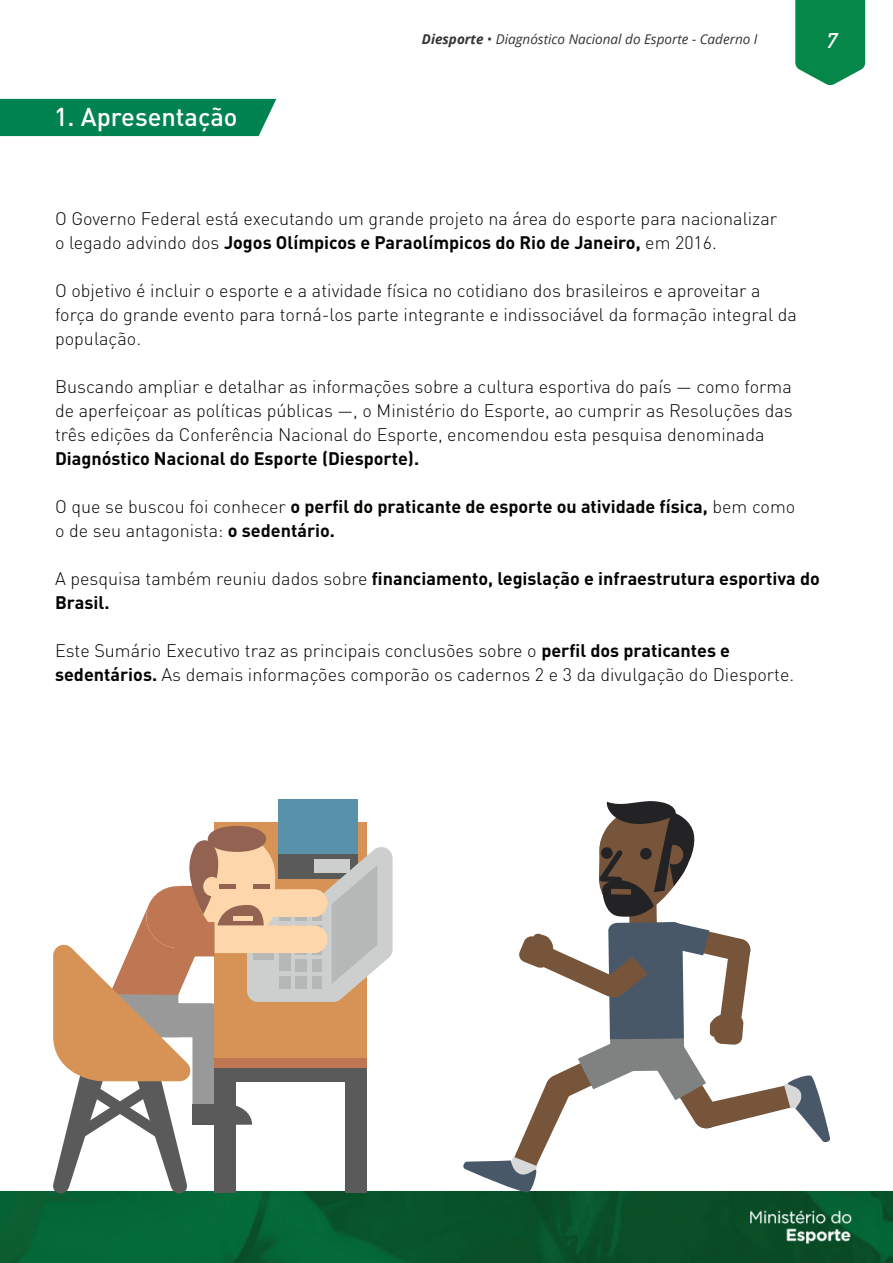
<style>
.page{position:relative;width:893px;height:1263px;background:#fff}
.page>*{position:absolute;margin:0;border:0;box-sizing:border-box;transform-origin:0 0}
.t1{font:500 25.5px "DIN Pro";color:#fff}
.t2{font:italic 500 21px "DIN Pro";color:#fff}
.t3{font:300 18px/24px "DIN Pro";color:#040503}
.t4{font:700 18px/24px "DIN Pro";color:#040503}
.t5{font:700 18px/24px "DIN Pro";color:#060604}
.t6{font:italic 13.5px "Open Sans";color:#333434}
.s1{font-weight:700}
.s2{font-style:normal}
.s3{font-weight:300}
</style>
<div class="page">
<svg style="left:795px;top:0;width:70px;height:85px;background:#1d935b"></svg>
<img style="left:0;top:1191px;width:893px;height:72px">
<div style="left:0;top:99px;width:276px;height:37px;background:#008251"></div>
<div style="left:345px;top:1062px;width:22px;height:131px;background:#5a5a5a"></div>
<div style="left:214px;top:1066px;width:152px;height:16px;background:#5a5a5a"></div>
<div style="left:214px;top:822px;width:153px;height:245px;background:#d69355"></div>
<div style="left:214px;top:1058px;width:153px;height:9px;background:#be7752"></div>
<div style="left:278px;top:799px;width:79px;height:80px;background:#5891aa"></div>
<div style="left:278px;top:854px;width:79px;height:25px;background:#5a5a5a"></div>
<div style="left:315px;top:860px;width:35px;height:13px;background:#cdcece"></div>
<div style="left:247px;top:895px;width:95px;height:107px;background:#cdcece;border-radius:11px"></div>
<div style="left:279px;top:908px;width:11px;height:12px;background:#b6b7b7"></div>
<div style="left:279px;top:925px;width:11px;height:46px;background:#b6b7b7"></div>
<div style="left:279px;top:976px;width:11px;height:12px;background:#b6b7b7"></div>
<div style="left:295px;top:908px;width:12px;height:12px;background:#b6b7b7"></div>
<div style="left:295px;top:942px;width:12px;height:12px;background:#bdbab5"></div>
<div style="left:295px;top:959px;width:12px;height:12px;background:#b6b7b7"></div>
<div style="left:295px;top:976px;width:12px;height:12px;background:#b6b7b7"></div>
<div style="left:312px;top:908px;width:11px;height:12px;background:#b6b7b7"></div>
<div style="left:312px;top:925px;width:11px;height:12px;background:#b6b7b7"></div>
<svg style="left:312px;top:951px;width:10px;height:3px"></svg>
<div style="left:312px;top:959px;width:11px;height:12px;background:#b6b7b7"></div>
<div style="left:312px;top:976px;width:11px;height:12px;background:#b6b7b7"></div>
<svg style="left:322px;top:846px;width:71px;height:156px"></svg>
<div style="left:171px;top:889px;width:157px;height:28px;background:#fdd6ab;border-radius:14px"></div>
<div style="left:208px;top:826px;width:58px;height:26px;background:#946251;border-radius:50%"></div>
<div style="left:180px;top:925px;width:148px;height:28px;background:#fdd6ab;border-radius:14px"></div>
<svg style="left:53px;top:840px;width:222px;height:353px"></svg>
<svg style="left:463px;top:801px;width:367px;height:391px"></svg>
<h1 class="t1" style="left:54px;top:100px;width:185px">1. Apresentação</h1>
<p class="t6" style="left:422px;top:30px;width:337px"><span class="s1">Diesporte</span> <span class="s2">•</span> Diagnóstico Nacional do Esporte - Caderno I</p>
<p class="t2" style="left:825px;top:26px;width:19px">7</p>
<p class="t3" style="left:55px;top:206px;width:724px">O Governo Federal está executando um grande projeto na área do esporte para nacionalizar o legado advindo dos <span class="s1">Jogos Olímpicos e Paraolímpicos do Rio de Janeiro,</span> em 2016.</p>
<p class="t3" style="left:55px;top:278px;width:743px">O objetivo é incluir o esporte e a atividade física no cotidiano dos brasileiros e aproveitar a força do grande evento para torná-los parte integrante e indissociável da formação integral da população.</p>
<p class="t3" style="left:55px;top:374px;width:739px;text-align:justify">Buscando ampliar e detalhar as informações sobre a cultura esportiva do país — como forma de aperfeiçoar as políticas públicas —, o Ministério do Esporte, ao cumprir as Resoluções das três edições da Conferência Nacional do Esporte, encomendou esta pesquisa denominada</p>
<p class="t4" style="left:55px;top:446px;width:366px">Diagnóstico Nacional do Esporte (Diesporte).</p>
<p class="t5" style="left:55px;top:494px;width:742px"><span class="s3">O que se buscou foi conhecer</span> o perfil do praticante de esporte ou atividade física, <span class="s3">bem como o de seu antagonista:</span> o sedentário.</p>
<p class="t4" style="left:55px;top:566px;width:766px"><span class="s3">A pesquisa também reuniu dados sobre</span> financiamento, legislação e infraestrutura esportiva do<br>Brasil.</p>
<p class="t3" style="left:55px;top:638px;width:741px">Este Sumário Executivo traz as principais conclusões sobre o <span class="s1">perfil dos praticantes e sedentários.</span> As demais informações comporão os cadernos 2 e 3 da divulgação do Diesporte.</p>
</div>
